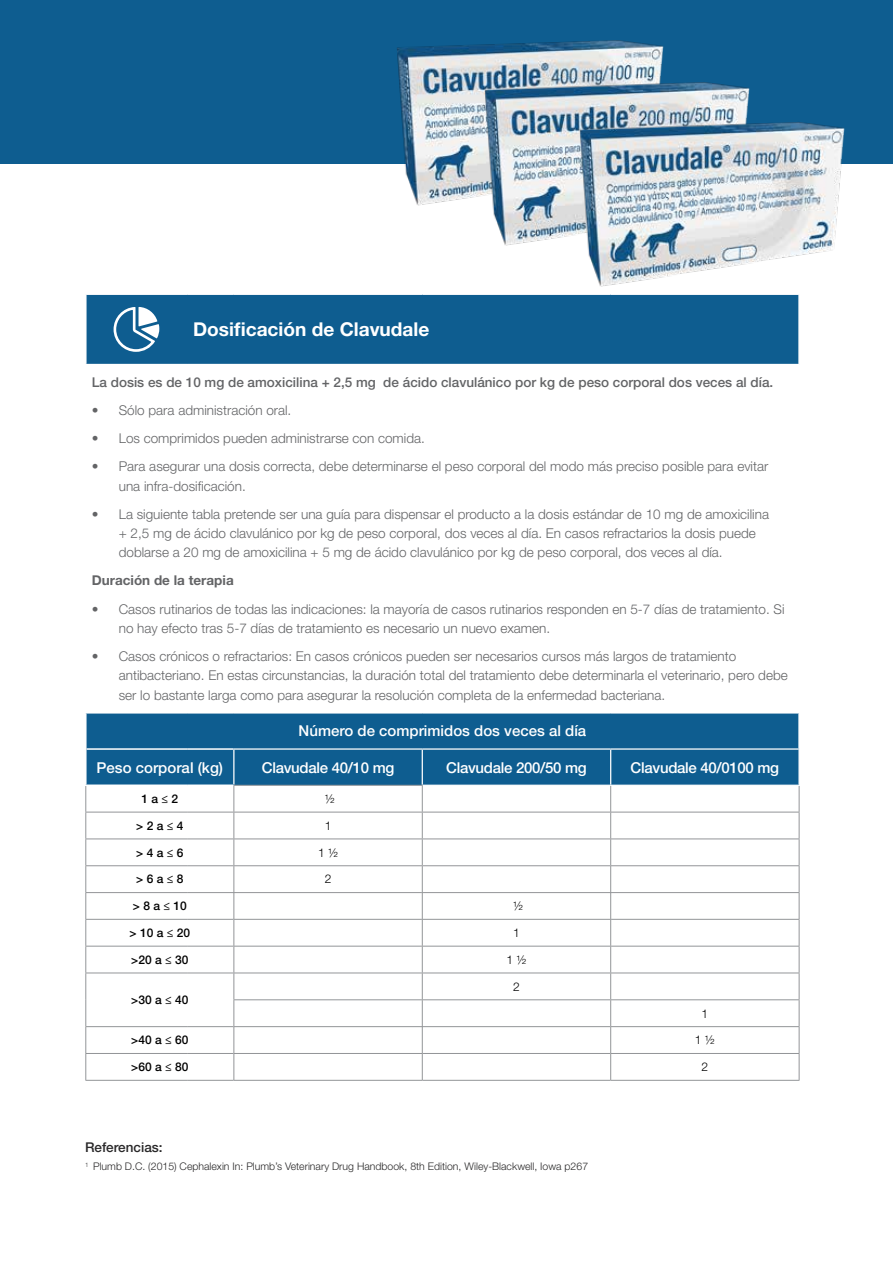
<style>
.page{position:relative;width:893px;height:1263px;background:#fff}
.page>*{position:absolute;margin:0;border:0;box-sizing:border-box;transform-origin:0 0}
.t1{font:700 19.05px "Helvetica Neue LT Std";color:#fff}
.t2{font:500 15px "Helvetica Neue LT Std";letter-spacing:-.02em;color:#fff}
.t3{font:500 15px "Helvetica Neue LT Std";color:#fff}
.t4{font:300 13.5px/19.5px "Helvetica Neue LT Std";color:#636466}
.t5{font:500 13.5px "Helvetica Neue LT Std";color:#636466}
.t6{font:700 13.5px "Helvetica Neue LT Std";color:#636466}
.t7{font:500 13.5px "Helvetica Neue LT Std";color:#292829}
.t8{font:500 12px "Helvetica Neue LT Std";color:#000}
.t9{font:300 12px "Helvetica Neue LT Std";color:#000}
.t10{font:300 10.5px "Helvetica Neue LT Std";color:#292829}
</style>
<div class="page">
<div style="left:0;top:0;width:893px;height:164px;background:#0e5d90"></div>
<div style="left:87px;top:295px;width:711px;height:490px;background:#0e5d90"></div>
<div style="left:86px;top:365px;width:713px;height:348px;background:#fff"></div>
<hr style="left:233px;top:785px;width:190px;height:1px;background:#939598">
<hr style="left:85px;top:812px;width:102px;height:1px;background:#939598">
<hr style="left:187px;top:812px;width:47px;height:1px;background:#939598">
<hr style="left:234px;top:812px;width:189px;height:1px;background:#939598">
<hr style="left:85px;top:838px;width:102px;height:1px;background:#939598">
<hr style="left:187px;top:838px;width:47px;height:1px;background:#939598">
<hr style="left:234px;top:838px;width:189px;height:1px;background:#939598">
<hr style="left:85px;top:865px;width:102px;height:1px;background:#939598">
<hr style="left:187px;top:865px;width:47px;height:1px;background:#939598">
<hr style="left:234px;top:865px;width:189px;height:1px;background:#939598">
<hr style="left:85px;top:892px;width:102px;height:1px;background:#939598">
<hr style="left:187px;top:892px;width:47px;height:1px;background:#939598">
<hr style="left:422px;top:892px;width:189px;height:1px;background:#939598">
<hr style="left:85px;top:919px;width:102px;height:1px;background:#939598">
<hr style="left:187px;top:919px;width:47px;height:1px;background:#939598">
<hr style="left:422px;top:919px;width:189px;height:1px;background:#939598">
<hr style="left:85px;top:946px;width:102px;height:1px;background:#939598">
<hr style="left:187px;top:946px;width:47px;height:1px;background:#939598">
<hr style="left:422px;top:946px;width:189px;height:1px;background:#939598">
<hr style="left:85px;top:972px;width:102px;height:1px;background:#939598">
<hr style="left:187px;top:972px;width:47px;height:1px;background:#939598">
<hr style="left:422px;top:972px;width:189px;height:1px;background:#939598">
<hr style="left:611px;top:972px;width:188px;height:1px;background:#939598">
<hr style="left:422px;top:999px;width:189px;height:1px;background:#939598">
<hr style="left:611px;top:999px;width:188px;height:1px;background:#939598">
<hr style="left:85px;top:1026px;width:102px;height:1px;background:#939598">
<hr style="left:187px;top:1026px;width:47px;height:1px;background:#939598">
<hr style="left:422px;top:1026px;width:189px;height:1px;background:#939598">
<hr style="left:611px;top:1026px;width:188px;height:1px;background:#939598">
<hr style="left:85px;top:1053px;width:102px;height:1px;background:#939598">
<svg style="left:85px;top:786px;width:1px;height:294px"></svg>
<hr style="left:187px;top:1053px;width:47px;height:1px;background:#939598">
<hr style="left:610px;top:1053px;width:189px;height:1px;background:#939598">
<hr style="left:85px;top:1080px;width:102px;height:1px;background:#939598">
<hr style="left:187px;top:1080px;width:47px;height:1px;background:#939598">
<hr style="left:610px;top:1080px;width:189px;height:1px;background:#939598">
<hr style="left:423px;top:812px;width:188px;height:1px;background:#939598">
<hr style="left:611px;top:812px;width:188px;height:1px;background:#939598">
<hr style="left:423px;top:839px;width:188px;height:1px;background:#939598">
<hr style="left:611px;top:839px;width:188px;height:1px;background:#939598">
<hr style="left:423px;top:865px;width:188px;height:1px;background:#939598">
<hr style="left:611px;top:865px;width:188px;height:1px;background:#939598">
<svg style="left:610px;top:786px;width:1px;height:294px"></svg>
<hr style="left:234px;top:892px;width:188px;height:1px;background:#939598">
<hr style="left:610px;top:892px;width:189px;height:1px;background:#939598">
<hr style="left:234px;top:919px;width:188px;height:1px;background:#939598">
<hr style="left:611px;top:919px;width:188px;height:1px;background:#939598">
<hr style="left:234px;top:946px;width:188px;height:1px;background:#939598">
<hr style="left:611px;top:946px;width:188px;height:1px;background:#939598">
<svg style="left:799px;top:786px;width:1px;height:294px"></svg>
<hr style="left:234px;top:973px;width:188px;height:1px;background:#939598">
<hr style="left:234px;top:999px;width:188px;height:1px;background:#939598">
<hr style="left:234px;top:1026px;width:189px;height:1px;background:#939598">
<hr style="left:234px;top:1053px;width:188px;height:1px;background:#939598">
<svg style="left:233px;top:786px;width:2px;height:294px"></svg>
<hr style="left:422px;top:1053px;width:188px;height:1px;background:#939598">
<svg style="left:422px;top:786px;width:1px;height:294px"></svg>
<hr style="left:234px;top:1080px;width:188px;height:1px;background:#939598">
<hr style="left:422px;top:1080px;width:188px;height:1px;background:#939598">
<hr style="left:85px;top:364px;width:102px;height:1px;background:#fff">
<hr style="left:187px;top:364px;width:47px;height:1px;background:#fff">
<hr style="left:234px;top:364px;width:188px;height:1px;background:#fff">
<hr style="left:422px;top:364px;width:189px;height:1px;background:#fff">
<hr style="left:611px;top:364px;width:187px;height:1px;background:#fff">
<hr style="left:85px;top:784px;width:102px;height:2px;background:#fff">
<hr style="left:187px;top:784px;width:46px;height:2px;background:#fff">
<hr style="left:87px;top:748px;width:100px;height:2px;background:#fff">
<hr style="left:187px;top:748px;width:46px;height:2px;background:#fff">
<hr style="left:233px;top:748px;width:189px;height:2px;background:#fff">
<hr style="left:233px;top:750px;width:1px;height:34px;background:#fff">
<hr style="left:422px;top:748px;width:189px;height:2px;background:#fff">
<hr style="left:422px;top:750px;width:1px;height:35px;background:#fff">
<hr style="left:611px;top:748px;width:189px;height:2px;background:#fff">
<hr style="left:610px;top:750px;width:1px;height:35px;background:#fff">
<svg style="left:100px;top:307px;width:59px;height:57px"></svg>
<img style="left:397px;top:40px;width:267px;height:166px">
<img style="left:470px;top:68px;width:280px;height:178px">
<img style="left:566px;top:108px;width:279px;height:192px">
<h1 class="t1" style="left:193px;top:318px;width:238px">Dosificación de Clavudale</h1>
<p class="t5" style="left:92px;top:374px;width:683px">La dosis es de 10 mg de amoxicilina + 2,5 mg de ácido clavulánico por kg de peso corporal dos veces al día.</p>
<p class="t4" style="left:92px;top:400px;width:201px">• Sólo para administración oral.</p>
<p class="t4" style="left:92px;top:428px;width:335px">• Los comprimidos pueden administrarse con comida.</p>
<p class="t4" style="left:119px;top:456px;width:651px;text-indent:-27px">• Para asegurar una dosis correcta, debe determinarse el peso corporal del modo más preciso posible para evitar una infra-dosificación.</p>
<p class="t4" style="left:119px;top:504px;width:652px;text-indent:-27px">• La siguiente tabla pretende ser una guía para dispensar el producto a la dosis estándar de 10 mg de amoxicilina + 2,5 mg de ácido clavulánico por kg de peso corporal, dos veces al día. En casos refractarios la dosis puede doblarse a 20 mg de amoxicilina + 5 mg de ácido clavulánico por kg de peso corporal, dos veces al día.</p>
<p class="t6" style="left:92px;top:572px;width:143px">Duración de la terapia</p>
<p class="t4" style="left:119px;top:599px;width:667px;text-indent:-27px">• Casos rutinarios de todas las indicaciones: la mayoría de casos rutinarios responden en 5-7 días de tratamiento. Si no hay efecto tras 5-7 días de tratamiento es necesario un nuevo examen.</p>
<p class="t4" style="left:119px;top:646px;width:670px;text-indent:-27px">• Casos crónicos o refractarios: En casos crónicos pueden ser necesarios cursos más largos de tratamiento antibacteriano. En estas circunstancias, la duración total del tratamiento debe determinarla el veterinario, pero debe ser lo bastante larga como para asegurar la resolución completa de la enfermedad bacteriana.</p>
<p class="t3" style="left:299px;top:722px;width:289px">Número de comprimidos dos veces al día</p>
<p class="t3" style="left:97px;top:758px;width:128px">Peso corporal (kg)</p>
<p class="t2" style="left:262px;top:758px;width:134px">Clavudale 40/10 mg</p>
<p class="t2" style="left:446px;top:758px;width:142px">Clavudale 200/50 mg</p>
<p class="t2" style="left:631px;top:758px;width:150px">Clavudale 40/0100 mg</p>
<p class="t8" style="left:141px;top:791px;width:38px">1 a ≤ 2</p>
<p class="t9" style="left:325px;top:791px;width:12px">½</p>
<p class="t8" style="left:136px;top:818px;width:49px">&gt; 2 a ≤ 4</p>
<p class="t9" style="left:325px;top:818px;width:8px">1</p>
<p class="t8" style="left:136px;top:845px;width:49px">&gt; 4 a ≤ 6</p>
<p class="t9" style="left:318px;top:845px;width:22px">1 ½</p>
<p class="t8" style="left:136px;top:872px;width:49px">&gt; 6 a ≤ 8</p>
<p class="t9" style="left:325px;top:872px;width:8px">2</p>
<p class="t8" style="left:133px;top:899px;width:55px">&gt; 8 a ≤ 10</p>
<p class="t9" style="left:513px;top:899px;width:12px">½</p>
<p class="t8" style="left:130px;top:925px;width:62px">&gt; 10 a ≤ 20</p>
<p class="t9" style="left:513px;top:925px;width:8px">1</p>
<p class="t8" style="left:131px;top:952px;width:59px">&gt;20 a ≤ 30</p>
<p class="t9" style="left:506px;top:952px;width:22px">1 ½</p>
<p class="t8" style="left:131px;top:993px;width:59px">&gt;30 a ≤ 40</p>
<p class="t9" style="left:513px;top:979px;width:8px">2</p>
<p class="t9" style="left:702px;top:1006px;width:8px">1</p>
<p class="t8" style="left:131px;top:1033px;width:59px">&gt;40 a ≤ 60</p>
<p class="t9" style="left:695px;top:1033px;width:22px">1 ½</p>
<p class="t8" style="left:131px;top:1060px;width:59px">&gt;60 a ≤ 80</p>
<p class="t9" style="left:702px;top:1059px;width:8px">2</p>
<p class="t7" style="left:85px;top:1139px;width:79px">Referencias:</p>
<p class="t10" style="left:85px;top:1160px;width:505px"><sup>1</sup> Plumb D.C. (2015) Cephalexin In: Plumb’s Veterinary Drug Handbook, 8th Edition, Wiley-Blackwell, Iowa p267</p>
</div>
